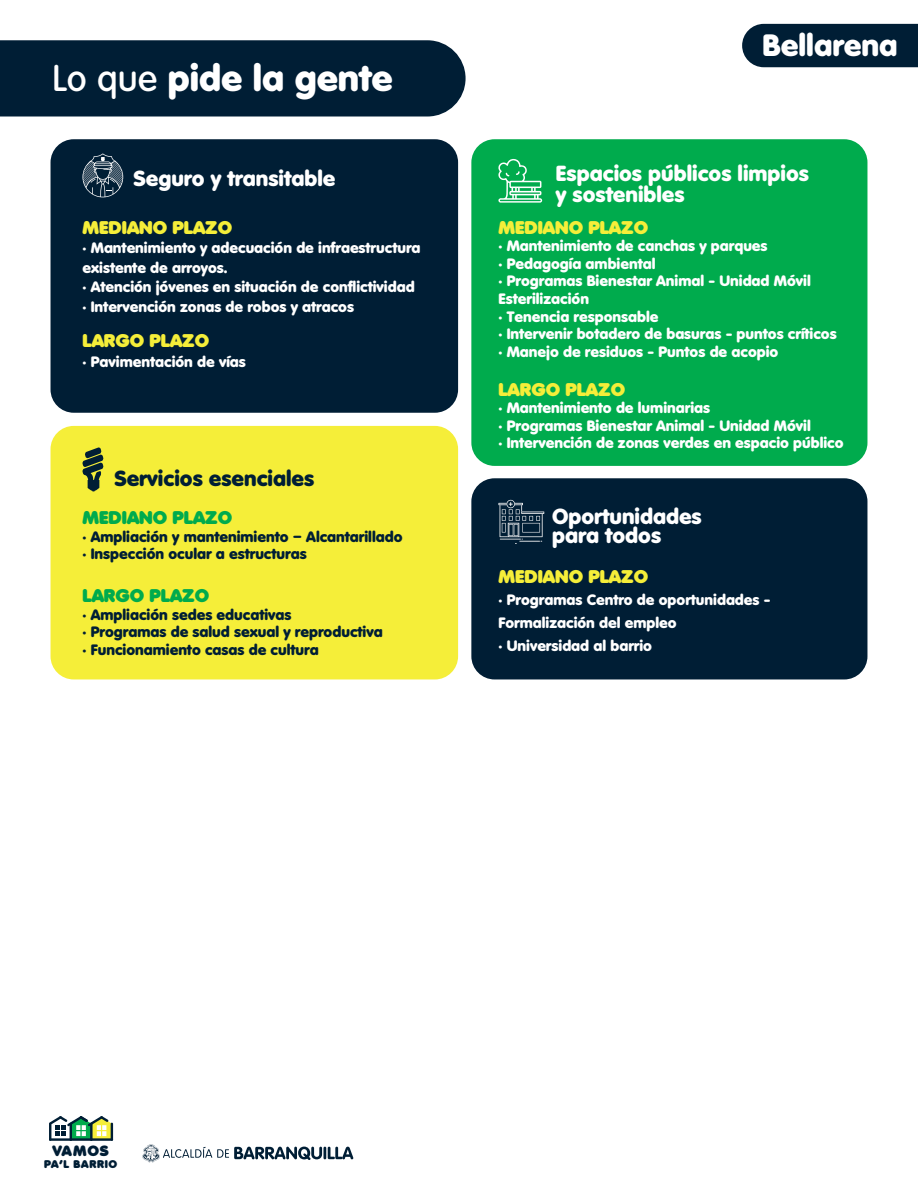
<style>
.page{position:relative;width:918px;height:1188px;background:#fff}
.page>*{position:absolute;margin:0;border:0;box-sizing:border-box;transform-origin:0 0}
.t1{font:800 36px "Volkswagen Serial";color:#fff}
.t2{font:800 30px "Volkswagen Serial";color:#fff}
.t3{font:800 21.3px/21.1px "Volkswagen Serial";color:#fff}
.t4{font:800 21.3px "Volkswagen Serial";color:#001e35}
.t5{font:900 17.85px "Volkswagen Serial";color:#f5ee39}
.t6{font:900 17.85px "Volkswagen Serial";color:#00ab4d}
.t7{font:800 14.7px/17.5px "Volkswagen Serial";color:#fff}
.t8{font:800 14.7px "Volkswagen Serial";color:#001e35}
.t9{font:900 14.55px "Volkswagen Serial";letter-spacing:.06em;color:#001e35}
.t10{font:900 10.95px "Volkswagen Serial";letter-spacing:.06em;color:#001e35}
.s1{font-weight:500}
</style>
<div class="page">
<div style="left:0;top:40px;width:466px;height:77px;background:#001e35"></div>
<svg style="left:49px;top:1116px;width:64px;height:25px"></svg>
<svg style="left:142px;top:1144px;width:211px;height:18px"></svg>
<div style="left:742px;top:24px;width:176px;height:43px;background:#001e35"></div>
<div style="left:471px;top:139px;width:396px;height:327px;background:#00ab4d;border-radius:23px"></div>
<svg style="left:498px;top:159px;width:44px;height:44px"></svg>
<div style="left:51px;top:139px;width:407px;height:274px;background:#001e35;border-radius:23px"></div>
<svg style="left:83px;top:153px;width:40px;height:44px"></svg>
<div style="left:471px;top:478px;width:396px;height:201px;background:#001e35;border-radius:23px"></div>
<svg style="left:498px;top:500px;width:46px;height:44px"></svg>
<div style="left:51px;top:426px;width:407px;height:253px;background:#f5ee39;border-radius:23px"></div>
<svg style="left:82px;top:447px;width:22px;height:44px"></svg>
<h1 class="t1" style="left:52px;top:55px;width:342px"><span class="s1">Lo que</span> pide la gente</h1>
<h3 class="t3" style="left:134px;top:168px;width:203px">Seguro y transitable</h3>
<p class="t5" style="left:83px;top:216px;width:151px">MEDIANO PLAZO</p>
<p class="t7" style="left:83px;top:238px;width:340px;line-height:19.5px">• Mantenimiento y adecuación de infraestructura existente de arroyos.</p>
<p class="t7" style="left:83px;top:278px;width:334px">• Atención jóvenes en situación de conflictividad</p>
<p class="t7" style="left:83px;top:297px;width:273px">• Intervención zonas de robos y atracos</p>
<p class="t5" style="left:83px;top:329px;width:128px">LARGO PLAZO</p>
<p class="t7" style="left:83px;top:353px;width:165px">• Pavimentación de vías</p>
<h3 class="t4" style="left:114px;top:465px;width:201px">Servicios esenciales</h3>
<p class="t6" style="left:83px;top:506px;width:151px">MEDIANO PLAZO</p>
<p class="t8" style="left:83px;top:527px;width:322px">• Ampliación y mantenimiento – Alcantarillado</p>
<p class="t8" style="left:83px;top:545px;width:226px">• Inspección ocular a estructuras</p>
<p class="t6" style="left:83px;top:584px;width:128px">LARGO PLAZO</p>
<p class="t8" style="left:83px;top:605px;width:211px">• Ampliación sedes educativas</p>
<p class="t8" style="left:83px;top:623px;width:302px">• Programas de salud sexual y reproductiva</p>
<p class="t8" style="left:83px;top:640px;width:238px">• Funcionamiento casas de cultura</p>
<h2 class="t2" style="left:763px;top:26px;width:136px">Bellarena</h2>
<h3 class="t3" style="left:556px;top:163px;width:255px">Espacios públicos limpios y sostenibles</h3>
<p class="t5" style="left:498px;top:216px;width:151px">MEDIANO PLAZO</p>
<p class="t7" style="left:498px;top:237px;width:271px">• Mantenimiento de canchas y parques</p>
<p class="t7" style="left:498px;top:255px;width:159px">• Pedagogía ambiental</p>
<p class="t7" style="left:498px;top:272px;width:314px">• Programas Bienestar Animal - Unidad Móvil<br>Esterilización</p>
<p class="t7" style="left:498px;top:307px;width:162px">• Tenencia responsable</p>
<p class="t7" style="left:498px;top:325px;width:340px">• Intervenir botadero de basuras - puntos críticos</p>
<p class="t7" style="left:498px;top:342px;width:281px">• Manejo de residuos - Puntos de acopio</p>
<p class="t5" style="left:498px;top:378px;width:128px">LARGO PLAZO</p>
<p class="t7" style="left:498px;top:399px;width:213px">• Mantenimiento de luminarias</p>
<p class="t7" style="left:498px;top:417px;width:314px">• Programas Bienestar Animal - Unidad Móvil</p>
<p class="t7" style="left:498px;top:434px;width:347px">• Intervención de zonas verdes en espacio público</p>
<h3 class="t3" style="left:552px;top:506px;width:151px;line-height:19px">Oportunidades para todos</h3>
<p class="t5" style="left:498px;top:565px;width:151px">MEDIANO PLAZO</p>
<p class="t7" style="left:498px;top:589px;width:274px;line-height:22.8px">• Programas Centro de oportunidades -<br>Formalización del empleo</p>
<p class="t7" style="left:498px;top:637px;width:155px">• Universidad al barrio</p>
<p class="t9" style="left:52px;top:1142px;width:58px">VAMOS</p>
<p class="t10" style="left:44px;top:1157px;width:75px">PA‘L BARRIO</p>
</div>
